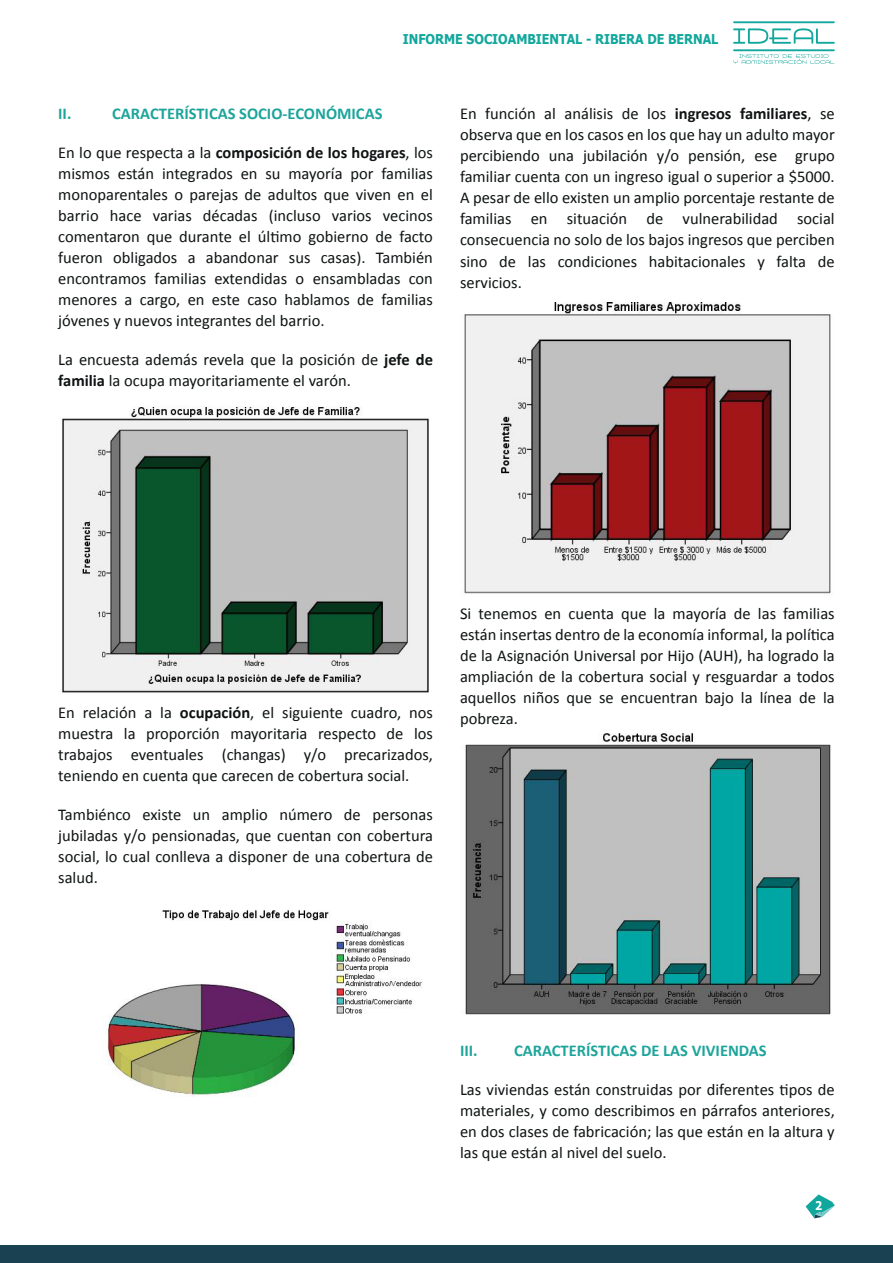
<style>
.page{position:relative;width:893px;height:1263px;background:#fff}
.page>*{position:absolute;margin:0;border:0;box-sizing:border-box;transform-origin:0 0}
.t1{font:16.5px/21px "Calibri";color:#0f1313;text-align:justify}
.t2{font:700 16.5px "Calibri";color:#1da59b}
.t3{font:700 13.5px "Tahoma";color:#12a79d;scale:.92 1}
.t4{font:700 12px "Tahoma";color:#fff;scale:.92 1}
.s1{font-weight:700}
</style>
<div class="page">
<img style="left:465px;top:733px;width:366px;height:282px">
<svg style="left:733px;top:28px;width:102px;height:16px"></svg>
<hr style="left:733px;top:21px;width:102px;height:2px;background:#12a79d">
<hr style="left:733px;top:49px;width:102px;height:2px;background:#12a79d">
<svg style="left:733px;top:54px;width:101px;height:10px"></svg>
<div style="left:0;top:1245px;width:893px;height:18px;background:#194151"></div>
<svg style="left:806px;top:1194px;width:29px;height:24px"></svg>
<img style="left:62px;top:406px;width:367px;height:287px">
<img style="left:106px;top:910px;width:316px;height:187px">
<img style="left:464px;top:302px;width:367px;height:292px">
<p class="t3" style="left:403px;top:30px;width:344px">INFORME SOCIOAMBIENTAL - RIBERA DE BERNAL</p>
<p class="t2" style="left:58px;top:103px;width:15px">II.</p>
<p class="t2" style="left:112px;top:103px;width:272px">CARACTERÍSTICAS SOCIO-ECONÓMICAS</p>
<p class="t1" style="left:58px;top:142px;width:376px">En lo que respecta a la <span class="s1">composición de los hogares</span>, los mismos están integrados en su mayoría por familias monoparentales o parejas de adultos que viven en el barrio hace varias décadas (incluso varios vecinos comentaron que durante el último gobierno de facto fueron obligados a abandonar sus casas). También encontramos familias extendidas o ensambladas con menores a cargo, en este caso hablamos de familias jóvenes y nuevos integrantes del barrio.</p>
<p class="t1" style="left:58px;top:349px;width:376px">La encuesta además revela que la posición de <span class="s1">jefe de familia</span> la ocupa mayoritariamente el varón.</p>
<p class="t1" style="left:460px;top:104px;width:376px">En función al análisis de los <span class="s1">ingresos familiares</span>, se observa que en los casos en los que hay un adulto mayor percibiendo una jubilación y/o pensión, ese grupo familiar cuenta con un ingreso igual o superior a $5000.<br>A pesar de ello existen un amplio porcentaje restante de familias en situación de vulnerabilidad social consecuencia no solo de los bajos ingresos que perciben sino de las condiciones habitacionales y falta de servicios.</p>
<p class="t1" style="left:58px;top:702px;width:376px">En relación a la <span class="s1">ocupación</span>, el siguiente cuadro, nos muestra la proporción mayoritaria respecto de los trabajos eventuales (changas) y/o precarizados, teniendo en cuenta que carecen de cobertura social.</p>
<p class="t1" style="left:58px;top:804px;width:376px">Tambiénco existe un amplio número de personas jubiladas y/o pensionadas, que cuentan con cobertura social, lo cual conlleva a disponer de una cobertura de salud.</p>
<p class="t1" style="left:460px;top:603px;width:376px">Si tenemos en cuenta que la mayoría de las familias están insertas dentro de la economía informal, la política de la Asignación Universal por Hijo (AUH), ha logrado la ampliación de la cobertura social y resguardar a todos aquellos niños que se encuentran bajo la línea de la pobreza.</p>
<p class="t2" style="left:460px;top:1039px;width:19px">III.</p>
<p class="t2" style="left:514px;top:1039px;width:254px">CARACTERÍSTICAS DE LAS VIVIENDAS</p>
<p class="t1" style="left:460px;top:1079px;width:376px">Las viviendas están construidas por diferentes tipos de materiales, y como describimos en párrafos anteriores, en dos clases de fabricación; las que están en la altura y las que están al nivel del suelo.</p>
<p class="t4" style="left:815px;top:1197px;width:9px">2</p>
</div>
